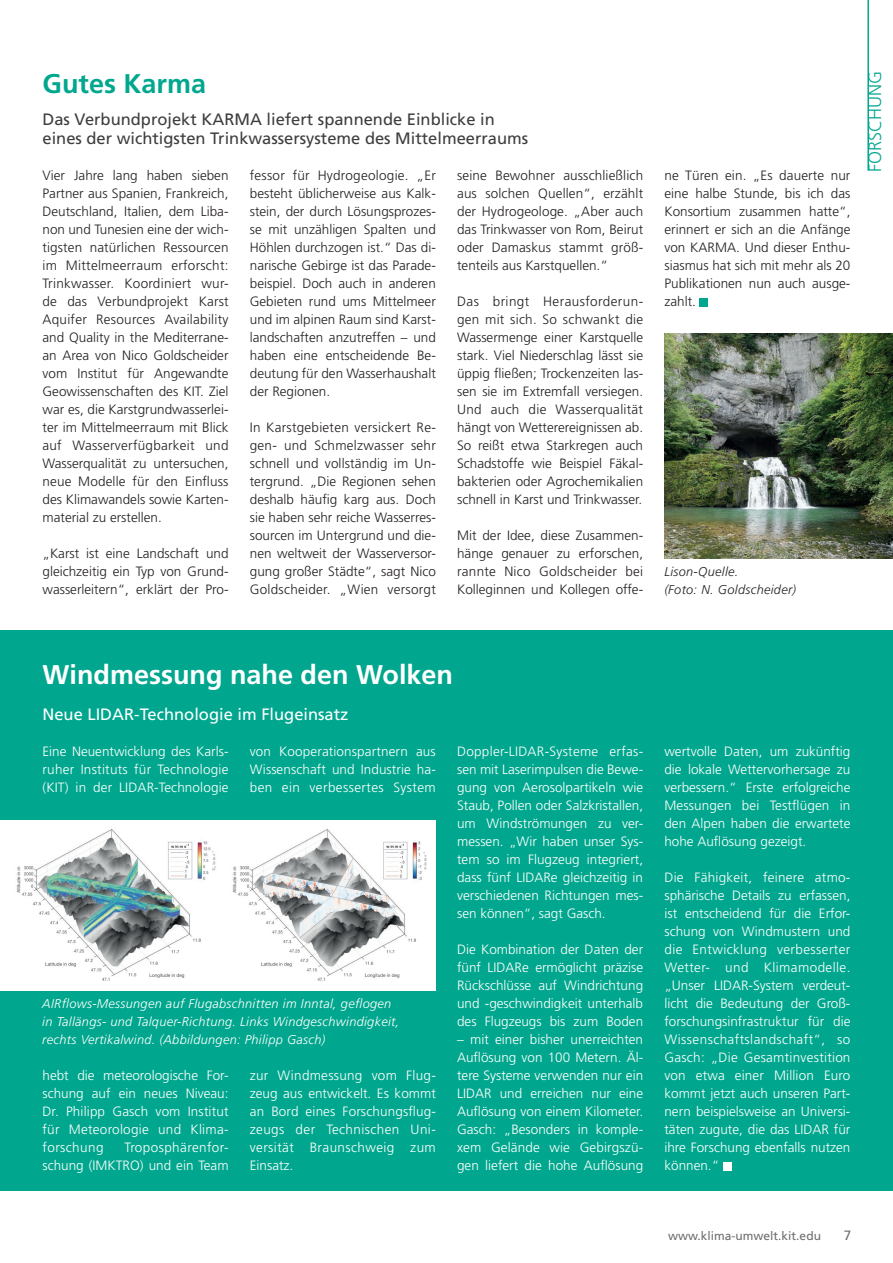
<style>
.page{position:relative;width:893px;height:1263px;background:#fff}
.page>*{position:absolute;margin:0;border:0;box-sizing:border-box;transform-origin:0 0}
.t1{font:700 27px "Frutiger";color:#fff}
.t2{font:700 27px "Frutiger";color:#00a78e}
.t3{font:300 18px "Frutiger";color:#00a78e}
.t4{font:16.5px/19.5px "Frutiger";color:#3e3e3f}
.t5{font:16.5px "Frutiger";color:#fff}
.t6{font:300 13.5px/18px "Frutiger";color:#231f20;text-align:justify}
.t7{font:300 13.5px/18px "Frutiger";color:#fff;text-align:justify}
.t8{font:13.5px "Frutiger";color:#6c6d70}
.t9{font:italic 300 12.75px/18px "Frutiger";letter-spacing:.025em;color:#fff}
.t10{font:italic 300 12.75px/18px "Frutiger";letter-spacing:.025em;color:#231f20}
.t11{font:12px "Frutiger";color:#6c6d70}
</style>
<div class="page">
<div style="left:0;top:630px;width:893px;height:561px;background:#00a78e"></div>
<div style="left:723px;top:1162px;width:8px;height:8px;background:#fff"></div>
<img style="left:664px;top:334px;width:229px;height:224px">
<div style="left:0;top:820px;width:436px;height:170px;background:#fff"></div>
<div style="left:700px;top:298px;width:8px;height:8px;background:#00a78e"></div>
<img style="left:16px;top:829px;width:200px;height:152px">
<img style="left:232px;top:829px;width:195px;height:152px">
<hr style="left:867px;top:0;width:2px;height:171px;background:#00a78e">
<h1 class="t2" style="left:43px;top:67px;width:165px">Gutes Karma</h1>
<p class="t4" style="left:43px;top:109px;width:487px">Das Verbundprojekt KARMA liefert spannende Einblicke in eines der wichtigsten Trinkwassersysteme des Mittelmeerraums</p>
<p class="t6" style="left:43px;top:167px;width:188px">Vier Jahre lang haben sieben Partner aus Spanien, Frankreich, Deutschland, Italien, dem Liba&shy;non und Tunesien eine der wich&shy;tigsten natürlichen Ressourcen im Mittelmeerraum erforscht:<br>Trinkwasser. Koordiniert wur&shy;de das Verbundprojekt Karst Aquifer Resources Availability and Quality in the Mediterrane&shy;an Area von Nico Goldscheider vom Institut für Angewandte Geowissenschaften des KIT. Ziel war es, die Karstgrundwasserlei&shy;ter im Mittelmeerraum mit Blick auf Wasserverfügbarkeit und Wasserqualität zu untersuchen, neue Modelle für den Einfluss des Klimawandels sowie Karten&shy;material zu erstellen.</p>
<p class="t6" style="left:43px;top:545px;width:188px">„Karst ist eine Landschaft und gleichzeitig ein Typ von Grund&shy;wasserleitern“, erklärt der Pro-</p>
<p class="t6" style="left:250px;top:167px;width:188px">fessor für Hydrogeologie. „Er besteht üblicherweise aus Kalk&shy;stein, der durch Lösungsprozes&shy;se mit unzähligen Spalten und Höhlen durchzogen ist.“ Das di&shy;narische Gebirge ist das Parade&shy;beispiel. Doch auch in anderen Gebieten rund ums Mittelmeer und im alpinen Raum sind Karst&shy;landschaften anzutreffen – und haben eine entscheidende Be&shy;deutung für den Wasserhaushalt der Regionen.</p>
<p class="t6" style="left:250px;top:419px;width:188px">In Karstgebieten versickert Re&shy;gen- und Schmelzwasser sehr schnell und vollständig im Un&shy;tergrund. „Die Regionen sehen deshalb häufig karg aus. Doch sie haben sehr reiche Wasserres&shy;sourcen im Untergrund und die&shy;nen weltweit der Wasserversor&shy;gung großer Städte“, sagt Nico Goldscheider. „Wien versorgt</p>
<p class="t6" style="left:457px;top:167px;width:188px">seine Bewohner ausschließlich aus solchen Quellen“, erzählt der Hydrogeologe. „Aber auch das Trinkwasser von Rom, Beirut oder Damaskus stammt größ&shy;tenteils aus Karstquellen.“</p>
<p class="t6" style="left:457px;top:293px;width:188px">Das bringt Herausforderun&shy;gen mit sich. So schwankt die Wassermenge einer Karstquelle stark. Viel Niederschlag lässt sie üppig fließen; Trockenzeiten las&shy;sen sie im Extremfall versiegen.<br>Und auch die Wasserqualität hängt von Wetterereignissen ab.<br>So reißt etwa Starkregen auch Schadstoffe wie Beispiel Fäkal&shy;bakterien oder Agrochemikalien schnell in Karst und Trinkwasser.</p>
<p class="t6" style="left:457px;top:527px;width:188px">Mit der Idee, diese Zusammen&shy;hänge genauer zu erforschen, rannte Nico Goldscheider bei Kolleginnen und Kollegen offe-</p>
<p class="t6" style="left:664px;top:167px;width:188px">ne Türen ein. „Es dauerte nur eine halbe Stunde, bis ich das Konsortium zusammen hatte“, erinnert er sich an die Anfänge von KARMA. Und dieser Enthu&shy;siasmus hat sich mit mehr als 20<br>Publikationen nun auch ausge&shy;zahlt.</p>
<h2 class="t3" style="left:865px;top:172px;width:103px;rotate:-90deg">FORSCHUNG</h2>
<p class="t10" style="left:664px;top:563px;width:133px">Lison-Quelle.<br>(Foto: N. Goldscheider)</p>
<h1 class="t1" style="left:43px;top:659px;width:412px">Windmessung nahe den Wolken</h1>
<p class="t5" style="left:43px;top:705px;width:307px">Neue LIDAR-Technologie im Flugeinsatz</p>
<p class="t7" style="left:43px;top:743px;width:188px">Eine Neuentwicklung des Karls&shy;ruher Instituts für Technologie (KIT) in der LIDAR-Technologie</p>
<p class="t7" style="left:250px;top:743px;width:188px">von Kooperationspartnern aus Wissenschaft und Industrie ha&shy;ben ein verbessertes System</p>
<p class="t9" style="left:42px;top:995px;width:359px">AIRflows-Messungen auf Flugabschnitten im Inntal, geflogen in Tallängs- und Talquer-Richtung. Links Windgeschwindigkeit, rechts Vertikalwind. (Abbildungen: Philipp Gasch)</p>
<p class="t7" style="left:43px;top:1067px;width:188px">hebt die meteorologische For&shy;schung auf ein neues Niveau:<br>Dr. Philipp Gasch vom Institut für Meteorologie und Klima&shy;forschung</p>
<p class="t7" style="left:43px;top:1139px;width:188px;text-align:right">Troposphärenfor-<br>schung (IMKTRO) und ein Team</p>
<p class="t7" style="left:250px;top:1067px;width:188px">zur Windmessung vom Flug&shy;zeug aus entwickelt. Es kommt an Bord eines Forschungsflug&shy;zeugs der Technischen Uni&shy;versität Braunschweig zum Einsatz.</p>
<p class="t7" style="left:457px;top:743px;width:188px">Doppler-LIDAR-Systeme erfas&shy;sen mit Laserimpulsen die Bewe&shy;gung von Aerosolpartikeln wie Staub, Pollen oder Salzkristallen, um Windströmungen zu ver&shy;messen. „Wir haben unser Sys&shy;tem so im Flugzeug integriert, dass fünf LIDARe gleichzeitig in verschiedenen Richtungen mes&shy;sen können“, sagt Gasch.</p>
<p class="t7" style="left:457px;top:941px;width:188px">Die Kombination der Daten der fünf LIDARe ermöglicht präzise Rückschlüsse auf Windrichtung und -geschwindigkeit unterhalb des Flugzeugs bis zum Boden</p>
<p class="t7" style="left:457px;top:1031px;width:188px">– mit einer bisher unerreichten Auflösung von 100 Metern. Äl&shy;tere Systeme verwenden nur ein LIDAR und erreichen nur eine Auflösung von einem Kilometer.<br>Gasch: „Besonders in komple&shy;xem Gelände wie Gebirgszü&shy;gen liefert die hohe Auflösung</p>
<p class="t7" style="left:664px;top:743px;width:188px">wertvolle Daten, um zukünftig die lokale Wettervorhersage zu verbessern.“ Erste erfolgreiche Messungen bei Testflügen in den Alpen haben die erwartete hohe Auflösung gezeigt.</p>
<p class="t7" style="left:664px;top:869px;width:188px">Die Fähigkeit, feinere atmo&shy;sphärische Details zu erfassen, ist entscheidend für die Erfor&shy;schung von Windmustern und die Entwicklung verbesserter Wetter- und Klimamodelle. „Unser LIDAR-System verdeut&shy;licht die Bedeutung der Groß&shy;forschungsinfrastruktur für die Wissenschaftslandschaft“, so Gasch: „Die Gesamtinvestition von etwa einer Million Euro kommt jetzt auch unseren Part&shy;nern beispielsweise an Universi&shy;täten zugute, die das LIDAR für ihre Forschung ebenfalls nutzen können.“</p>
<p class="t11" style="left:668px;top:1228px;width:154px">www.klima-umwelt.kit.edu</p>
<p class="t8" style="left:844px;top:1227px;width:9px">7</p>
</div>
